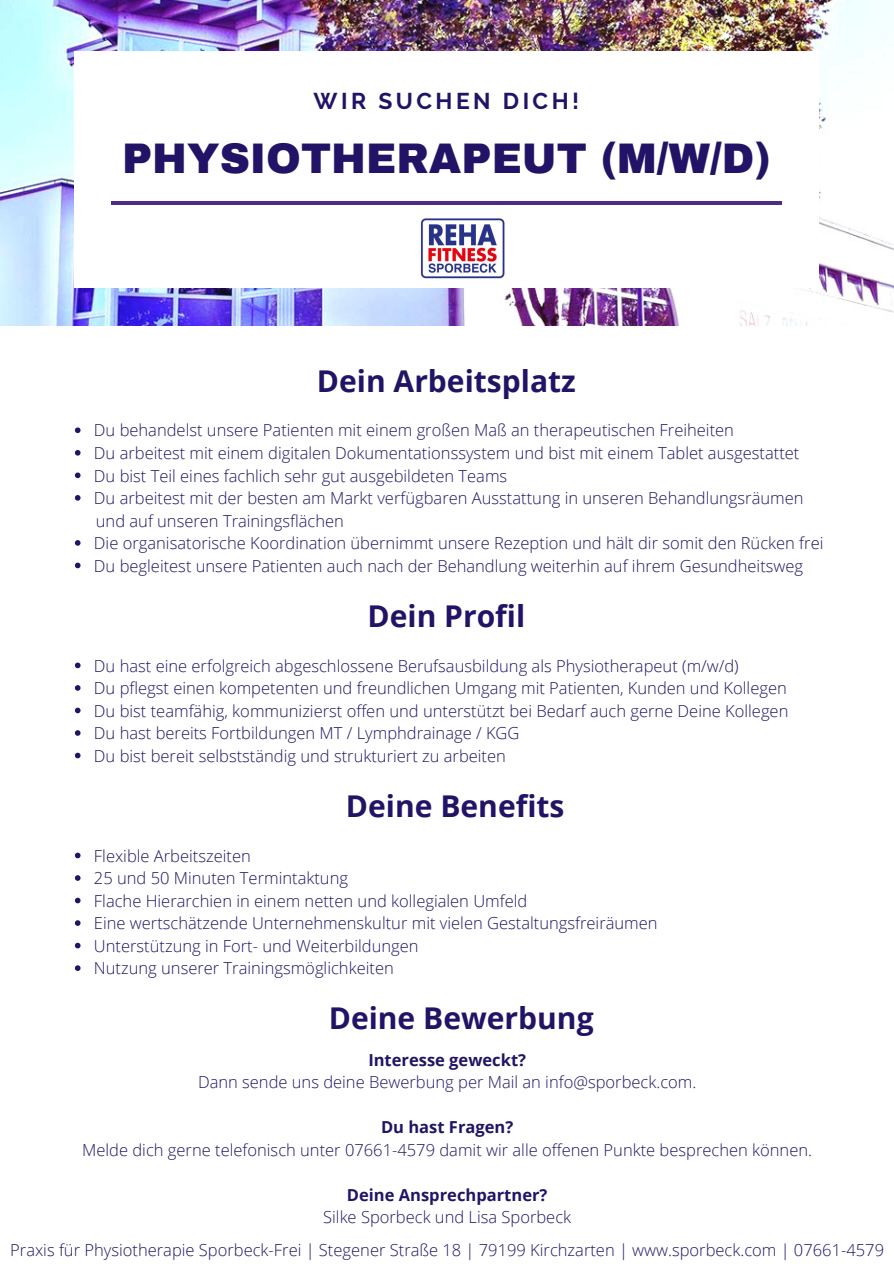
<style>
.page{position:relative;width:894px;height:1264px;background:#fff}
.page>*{position:absolute;margin:0;border:0;box-sizing:border-box;transform-origin:0 0}
.t1{font:900 41.85px "Archivo";color:#231366}
.t2{font:700 30px "Open Sans";color:#231366}
.t3{font:700 22.8px "Raleway";letter-spacing:.15em;color:#231366}
.t4{font:300 16.5px/22.5px "Open Sans";color:#231366}
.t5{font:700 16.5px "Open Sans";color:#231366}
</style>
<div class="page">
<img style="left:0;top:0;width:893px;height:325px">
<div style="left:74px;top:51px;width:744px;height:237px;background:#fff"></div>
<hr style="left:111px;top:201px;width:670px;height:3px;background:#4d2c84">
<img style="left:420px;top:218px;width:85px;height:61px">
<svg style="left:75px;top:427px;width:5px;height:6px"></svg>
<svg style="left:75px;top:450px;width:5px;height:5px"></svg>
<svg style="left:75px;top:472px;width:5px;height:6px"></svg>
<svg style="left:75px;top:495px;width:5px;height:5px"></svg>
<svg style="left:75px;top:540px;width:5px;height:5px"></svg>
<svg style="left:75px;top:562px;width:5px;height:6px"></svg>
<svg style="left:75px;top:662px;width:5px;height:6px"></svg>
<svg style="left:75px;top:685px;width:5px;height:5px"></svg>
<svg style="left:75px;top:707px;width:5px;height:6px"></svg>
<svg style="left:75px;top:730px;width:5px;height:5px"></svg>
<svg style="left:75px;top:752px;width:5px;height:6px"></svg>
<svg style="left:75px;top:852px;width:5px;height:6px"></svg>
<svg style="left:75px;top:875px;width:5px;height:5px"></svg>
<svg style="left:75px;top:897px;width:5px;height:6px"></svg>
<svg style="left:75px;top:920px;width:5px;height:5px"></svg>
<svg style="left:75px;top:942px;width:5px;height:6px"></svg>
<svg style="left:75px;top:965px;width:5px;height:5px"></svg>
<h3 class="t3" style="left:313px;top:88px;width:267px">WIR SUCHEN DICH!</h3>
<h1 class="t1" style="left:122px;top:136px;width:650px">PHYSIOTHERAPEUT (M/W/D)</h1>
<h2 class="t2" style="left:317px;top:359px;width:260px">Dein Arbeitsplatz</h2>
<p class="t4" style="left:94px;top:419px;width:711px">Du behandelst unsere Patienten mit einem großen Maß an therapeutischen Freiheiten<br>Du arbeitest mit einem digitalen Dokumentationssystem und bist mit einem Tablet ausgestattet Du bist Teil eines fachlich sehr gut ausgebildeten Teams<br>Du arbeitest mit der besten am Markt verfügbaren Ausstattung in unseren Behandlungsräumen</p>
<p class="t4" style="left:94px;top:531px;width:730px">Die organisatorische Koordination übernimmt unsere Rezeption und hält dir somit den Rücken frei<br>Du begleitest unsere Patienten auch nach der Behandlung weiterhin auf ihrem Gesundheitsweg</p>
<p class="t4" style="left:96px;top:509px;width:249px">und auf unseren Trainingsflächen</p>
<h2 class="t2" style="left:367px;top:594px;width:159px">Dein Profil</h2>
<p class="t4" style="left:94px;top:654px;width:695px">Du hast eine erfolgreich abgeschlossene Berufsausbildung als Physiotherapeut (m/w/d)<br>Du pflegst einen kompetenten und freundlichen Umgang mit Patienten, Kunden und Kollegen Du bist teamfähig, kommunizierst offen und unterstützt bei Bedarf auch gerne Deine Kollegen Du hast bereits Fortbildungen MT / Lymphdrainage / KGG<br>Du bist bereit selbstständig und strukturiert zu arbeiten</p>
<h2 class="t2" style="left:346px;top:784px;width:220px">Deine Benefits</h2>
<p class="t4" style="left:94px;top:844px;width:565px">Flexible Arbeitszeiten<br>25 und 50 Minuten Termintaktung<br>Flache Hierarchien in einem netten und kollegialen Umfeld<br>Eine wertschätzende Unternehmenskultur mit vielen Gestaltungsfreiräumen Unterstützung in Fort- und Weiterbildungen<br>Nutzung unserer Trainingsmöglichkeiten</p>
<h2 class="t2" style="left:328px;top:997px;width:266px">Deine Bewerbung</h2>
<p class="t5" style="left:368px;top:1048px;width:159px">Interesse geweckt?</p>
<p class="t4" style="left:198px;top:1070px;width:499px">Dann sende uns deine Bewerbung per Mail an info@sporbeck.com.</p>
<p class="t5" style="left:381px;top:1115px;width:134px">Du hast Fragen?</p>
<p class="t4" style="left:82px;top:1138px;width:731px">Melde dich gerne telefonisch unter 07661-4579 damit wir alle offenen Punkte besprechen können.</p>
<p class="t5" style="left:347px;top:1183px;width:202px">Deine Ansprechpartner?</p>
<p class="t4" style="left:10px;top:1200px;width:875px;line-height:32.7px;text-align:center">Silke Sporbeck und Lisa Sporbeck<br>Praxis für Physiotherapie Sporbeck-Frei | Stegener Straße 18 | 79199 Kirchzarten | www.sporbeck.com | 07661-4579</p>
</div>
